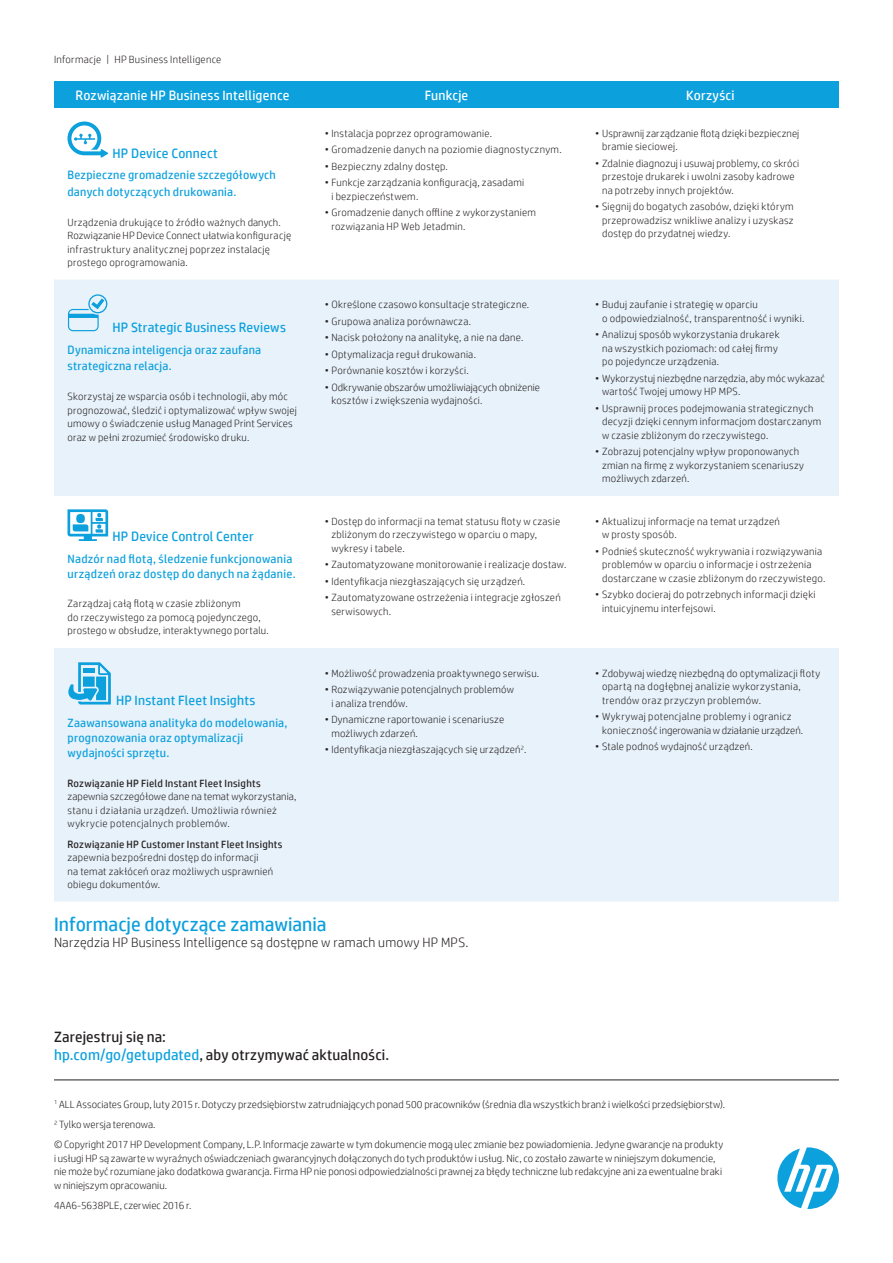
<style>
.page{position:relative;width:893px;height:1263px;background:#fff}
.page>*{position:absolute;margin:0;border:0;box-sizing:border-box;transform-origin:0 0}
.Subhead_13_15_regula{font:19.5px "HP Simplified";color:#0ca0dd}
.Call_to_action_10_12{font:15px "HP Simplified";letter-spacing:.01em;color:#231f20}
.Subhead_10_blue{font:13.5px "HP Simplified";letter-spacing:.015em;color:#0ca0dd}
.Body{font:300 13.5px "HP Simplified";letter-spacing:.015em;color:#231f20}
.Table_Header_Centere{font:13.5px "HP Simplified";letter-spacing:.015em;color:#fff}
.Body-2{font:12px/15px "HP Simplified";letter-spacing:.02em;color:#0ca0dd}
.Legal_7_9{font:300 10.5px/13.5px "HP Simplified";letter-spacing:.02em;color:#231f20}
.Table_text_8pt{font:300 10.5px/13.5px "HP Simplified";letter-spacing:.025em;color:#231f20}
.Table_text_8pt_space{font:300 10.5px/13.5px "HP Simplified";letter-spacing:.035em;color:#231f20}
.Title_descriptor{font:300 10.5px "HP Simplified";letter-spacing:.025em;color:#231f20}
.Legal_7_9-2{font:300 10.5px "HP Simplified";color:#231f20}
.s1{font-weight:400}
.s2{color:#0ca0dd}
</style>
<div class="page">
<hr style="left:54px;top:1080px;width:785px;height:1px;background:#231f20">
<svg style="left:777px;top:1147px;width:62px;height:62px"></svg>
<div style="left:54px;top:81px;width:785px;height:27px;background:#0ca0dd"></div>
<svg style="left:54px;top:280px;width:785px;height:621px;fill:#e8f2fa"></svg>
<svg style="left:68px;top:122px;width:40px;height:36px"></svg>
<svg style="left:68px;top:294px;width:39px;height:37px"></svg>
<svg style="left:68px;top:509px;width:40px;height:32px"></svg>
<svg style="left:68px;top:662px;width:43px;height:42px;background:#6ec4e9"></svg>
<p class="Title_descriptor" style="left:54px;top:52px;width:169px">Informacje | HP Business Intelligence</p>
<p class="Table_Header_Centere" style="left:76px;top:86px;width:215px">Rozwiązanie HP Business Intelligence</p>
<p class="Table_Header_Centere" style="left:425px;top:86px;width:45px">Funkcje</p>
<p class="Table_Header_Centere" style="left:686px;top:86px;width:50px">Korzyści</p>
<p class="Subhead_10_blue" style="left:112px;top:144px;width:107px">HP Device Connect</p>
<p class="Body-2" style="left:68px;top:167px;width:210px;line-height:16.5px">Bezpieczne gromadzenie szczegółowych danych dotyczących drukowania.</p>
<p class="Table_text_8pt" style="left:68px;top:215px;width:225px">Urządzenia drukujące to źródło ważnych danych.<br>Rozwiązanie HP Device Connect ułatwia konfigurację infrastruktury analitycznej poprzez instalację prostego oprogramowania.</p>
<p class="Subhead_10_blue" style="left:112px;top:319px;width:175px">HP Strategic Business Reviews</p>
<p class="Body-2" style="left:68px;top:341px;width:195px;line-height:16.5px">Dynamiczna inteligencja oraz zaufana strategiczna relacja.</p>
<p class="Table_text_8pt" style="left:68px;top:389px;width:231px">Skorzystaj ze wsparcia osób i technologii, aby móc prognozować, śledzić i optymalizować wpływ swojej umowy o świadczenie usług Managed Print Services oraz w pełni zrozumieć środowisko druku.</p>
<p class="Legal_7_9" style="left:325px;top:126px;width:169px">• Instalacja poprzez oprogramowanie.</p>
<p class="Legal_7_9" style="left:325px;top:143px;width:239px">• Gromadzenie danych na poziomie diagnostycznym.</p>
<p class="Legal_7_9" style="left:325px;top:159px;width:125px">• Bezpieczny zdalny dostęp.</p>
<p class="Legal_7_9" style="left:331px;top:176px;width:194px;text-indent:-7px">• Funkcje zarządzania konfiguracją, zasadami i bezpieczeństwem.</p>
<p class="Legal_7_9" style="left:331px;top:206px;width:206px;text-indent:-7px">• Gromadzenie danych offline z wykorzystaniem rozwiązania HP Web Jetadmin.</p>
<p class="Legal_7_9" style="left:325px;top:298px;width:206px">• Określone czasowo konsultacje strategiczne.</p>
<p class="Legal_7_9" style="left:325px;top:314px;width:148px">• Grupowa analiza porównawcza.</p>
<p class="Legal_7_9" style="left:325px;top:331px;width:200px">• Nacisk położony na analitykę, a nie na dane.</p>
<p class="Legal_7_9" style="left:325px;top:347px;width:153px">• Optymalizacja reguł drukowania.</p>
<p class="Legal_7_9" style="left:325px;top:364px;width:146px">• Porównanie kosztów i korzyści.</p>
<p class="Legal_7_9" style="left:331px;top:380px;width:210px;text-indent:-7px">• Odkrywanie obszarów umożliwiających obniżenie kosztów i zwiększenia wydajności.</p>
<p class="Subhead_10_blue" style="left:112px;top:527px;width:143px">HP Device Control Center</p>
<p class="Body-2" style="left:68px;top:551px;width:230px">Nadzór nad flotą, śledzenie funkcjonowania urządzeń oraz dostęp do danych na żądanie.</p>
<p class="Table_text_8pt" style="left:68px;top:597px;width:203px">Zarządzaj całą flotą w czasie zbliżonym<br>do rzeczywistego za pomocą pojedynczego, prostego w obsłudze, interaktywnego portalu.</p>
<p class="Subhead_10_blue" style="left:116px;top:692px;width:141px">HP Instant Fleet Insights</p>
<p class="Body-2" style="left:68px;top:715px;width:222px">Zaawansowana analityka do modelowania, prognozowania oraz optymalizacji wydajności sprzętu.</p>
<p class="Table_text_8pt_space" style="left:68px;top:776px;width:230px"><span class="s1">Rozwiązanie HP Field Instant Fleet Insights </span>zapewnia szczegółowe dane na temat wykorzystania, stanu i działania urządzeń. Umożliwia również wykrycie potencjalnych problemów.</p>
<p class="Table_text_8pt" style="left:68px;top:837px;width:216px"><span class="s1">Rozwiązanie HP Customer Instant Fleet Insights </span>zapewnia bezpośredni dostęp do informacji<br>na temat zakłóceń oraz możliwych usprawnień obiegu dokumentów.</p>
<p class="Legal_7_9" style="left:331px;top:514px;width:230px;text-indent:-7px">• Dostęp do informacji na temat statusu floty w czasie zbliżonym do rzeczywistego w oparciu o mapy, wykresy i tabele.</p>
<p class="Legal_7_9" style="left:325px;top:557px;width:243px">• Zautomatyzowane monitorowanie i realizacje dostaw.</p>
<p class="Legal_7_9" style="left:325px;top:574px;width:202px">• Identyfikacja niezgłaszających się urządzeń.</p>
<p class="Legal_7_9" style="left:331px;top:590px;width:231px;text-indent:-7px">• Zautomatyzowane ostrzeżenia i integracje zgłoszeń serwisowych.</p>
<p class="Legal_7_9" style="left:325px;top:666px;width:216px">• Możliwość prowadzenia proaktywnego serwisu.</p>
<p class="Legal_7_9" style="left:331px;top:682px;width:184px;text-indent:-7px">• Rozwiązywanie potencjalnych problemów i analiza trendów.</p>
<p class="Legal_7_9" style="left:331px;top:712px;width:174px;text-indent:-7px">• Dynamiczne raportowanie i scenariusze możliwych zdarzeń.</p>
<p class="Legal_7_9" style="left:325px;top:742px;width:203px">• Identyfikacja niezgłaszających się urządzeń<sup>2</sup>.</p>
<p class="Subhead_13_15_regula" style="left:54px;top:911px;width:274px">Informacje dotyczące zamawiania</p>
<p class="Body" style="left:54px;top:934px;width:416px">Narzędzia HP Business Intelligence są dostępne w ramach umowy HP MPS.</p>
<p class="Legal_7_9" style="left:602px;top:126px;width:199px;text-indent:-7px">• Usprawnij zarządzanie flotą dzięki bezpiecznej bramie sieciowej.</p>
<p class="Legal_7_9" style="left:602px;top:156px;width:199px;text-indent:-7px">• Zdalnie diagnozuj i usuwaj problemy, co skróci przestoje drukarek i uwolni zasoby kadrowe na potrzeby innych projektów.</p>
<p class="Legal_7_9" style="left:602px;top:200px;width:193px;text-align:justify;text-indent:-7px">• Sięgnij do bogatych zasobów, dzięki którym przeprowadzisz wnikliwe analizy i uzyskasz dostęp do przydatnej wiedzy.</p>
<p class="Legal_7_9" style="left:602px;top:298px;width:204px;text-indent:-7px">• Buduj zaufanie i strategię w oparciu<br>o odpowiedzialność, transparentność i wyniki.</p>
<p class="Legal_7_9" style="left:602px;top:328px;width:179px;text-indent:-7px">• Analizuj sposób wykorzystania drukarek na wszystkich poziomach: od całej firmy po pojedyncze urządzenia.</p>
<p class="Legal_7_9" style="left:602px;top:371px;width:224px;text-indent:-7px">• Wykorzystuj niezbędne narzędzia, aby móc wykazać wartość Twojej umowy HP MPS.</p>
<p class="Legal_7_9" style="left:602px;top:401px;width:221px;text-indent:-7px">• Usprawnij proces podejmowania strategicznych decyzji dzięki cennym informacjom dostarczanym w czasie zbliżonym do rzeczywistego.</p>
<p class="Legal_7_9" style="left:602px;top:445px;width:203px;text-indent:-7px">• Zobrazuj potencjalny wpływ proponowanych zmian na firmę z wykorzystaniem scenariuszy możliwych zdarzeń.</p>
<p class="Legal_7_9" style="left:602px;top:514px;width:179px;text-indent:-7px">• Aktualizuj informacje na temat urządzeń w prosty sposób.</p>
<p class="Legal_7_9" style="left:602px;top:544px;width:225px;text-indent:-7px">• Podnieś skuteczność wykrywania i rozwiązywania problemów w oparciu o informacje i ostrzeżenia dostarczane w czasie zbliżonym do rzeczywistego.</p>
<p class="Legal_7_9" style="left:602px;top:587px;width:215px;text-indent:-7px">• Szybko docieraj do potrzebnych informacji dzięki intuicyjnemu interfejsowi.</p>
<p class="Legal_7_9" style="left:602px;top:666px;width:220px;text-indent:-7px">• Zdobywaj wiedzę niezbędną do optymalizacji floty opartą na dogłębnej analizie wykorzystania, trendów oraz przyczyn problemów.</p>
<p class="Legal_7_9" style="left:602px;top:709px;width:202px;text-indent:-7px">• Wykrywaj potencjalne problemy i ogranicz konieczność ingerowania w działanie urządzeń.</p>
<p class="Legal_7_9" style="left:595px;top:739px;width:159px">• Stale podnoś wydajność urządzeń.</p>
<p class="Call_to_action_10_12" style="left:54px;top:1027px;width:114px">Zarejestruj się na:</p>
<p class="Call_to_action_10_12" style="left:54px;top:1045px;width:337px"><span class="s2">hp.com/go/getupdated</span>, aby otrzymywać aktualności.</p>
<p class="Legal_7_9" style="left:54px;top:1097px;width:673px"><sup>1</sup> ALL Associates Group, luty 2015 r. Dotyczy przedsiębiorstw zatrudniających ponad 500 pracowników (średnia dla wszystkich branż i wielkości przedsiębiorstw).</p>
<p class="Legal_7_9-2" style="left:54px;top:1118px;width:103px"><sup>2</sup> Tylko wersja terenowa.</p>
<p class="Legal_7_9" style="left:54px;top:1138px;width:671px">© Copyright 2017 HP Development Company, L.P. Informacje zawarte w tym dokumencie mogą ulec zmianie bez powiadomienia. Jedyne gwarancje na produkty i usługi HP są zawarte w wyraźnych oświadczeniach gwarancyjnych dołączonych do tych produktów i usług. Nic, co zostało zawarte w niniejszym dokumencie, nie może być rozumiane jako dodatkowa gwarancja. Firma HP nie ponosi odpowiedzialności prawnej za błędy techniczne lub redakcyjne ani za ewentualne braki w niniejszym opracowaniu.</p>
<p class="Legal_7_9" style="left:54px;top:1198px;width:139px">4AA6-5638PLE, czerwiec 2016 r.</p>
</div>
